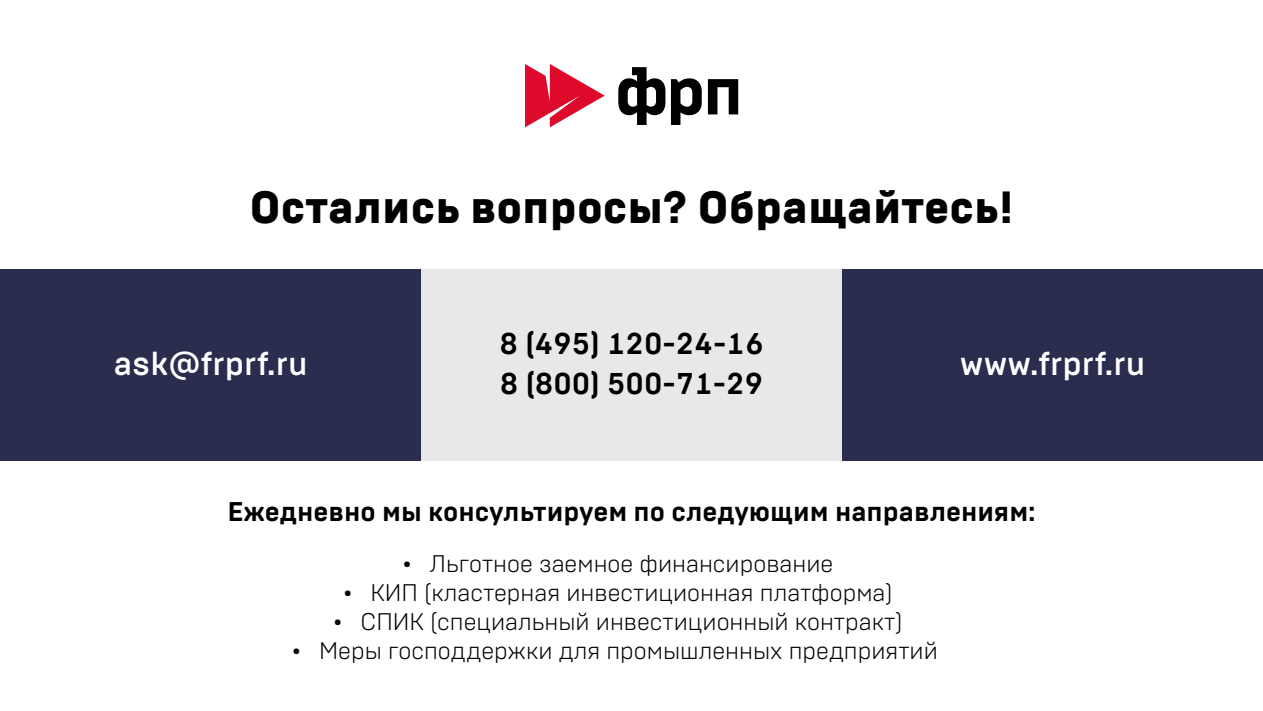
<style>
.page{position:relative;width:1263px;height:711px;background:#fff}
.page>*{position:absolute;margin:0;border:0;box-sizing:border-box;transform-origin:0 0}
.t1{font:900 45px "Brutal Type";color:#000}
.t2{font:500 33px "Brutal Type";color:#fff}
.t3{font:700 30px/39.2px "Brutal Type";color:#000}
.t4{font:700 27px "Brutal Type";color:#000}
.t5{font:300 24px "Brutal Type";color:#000}
</style>
<div class="page">
<div style="left:0;top:270px;width:1263px;height:190px;background:#e8e8e8"></div>
<div style="left:0;top:270px;width:421px;height:190px;background:#2b2d4f"></div>
<div style="left:842px;top:270px;width:421px;height:190px;background:#2b2d4f"></div>
<svg style="left:525px;top:64px;width:80px;height:63px"></svg>
<svg style="left:671px;top:78px;width:31px;height:47px"></svg>
<svg style="left:708px;top:79px;width:30px;height:35px"></svg>
<svg style="left:618px;top:67px;width:47px;height:58px"></svg>
<h1 class="t1" style="left:249px;top:179px;width:766px">Остались вопросы? Обращайтесь!</h1>
<p class="t3" style="left:500px;top:324px;width:265px">8 (495) 120-24-16<br>8 (800) 500-71-29</p>
<h2 class="t2" style="left:114px;top:343px;width:195px">ask@frprf.ru</h2>
<h2 class="t2" style="left:960px;top:343px;width:187px">www.frprf.ru</h2>
<h2 class="t2" style="left:114px;top:354px;width:195px">ask@frprf.ru</h2>
<p class="t4" style="left:227px;top:494px;width:810px">Ежедневно мы консультируем по следующим направлениям:</p>
<p class="t5" style="left:403px;top:548px;width:432px">• Льготное заемное финансирование</p>
<p class="t5" style="left:343px;top:577px;width:551px">• КИП (кластерная инвестиционная платформа)</p>
<p class="t5" style="left:334px;top:606px;width:570px">• СПИК (специальный инвестиционный контракт)</p>
<p class="t5" style="left:292px;top:635px;width:647px">• Меры господдержки для промышленных предприятий</p>
</div>
